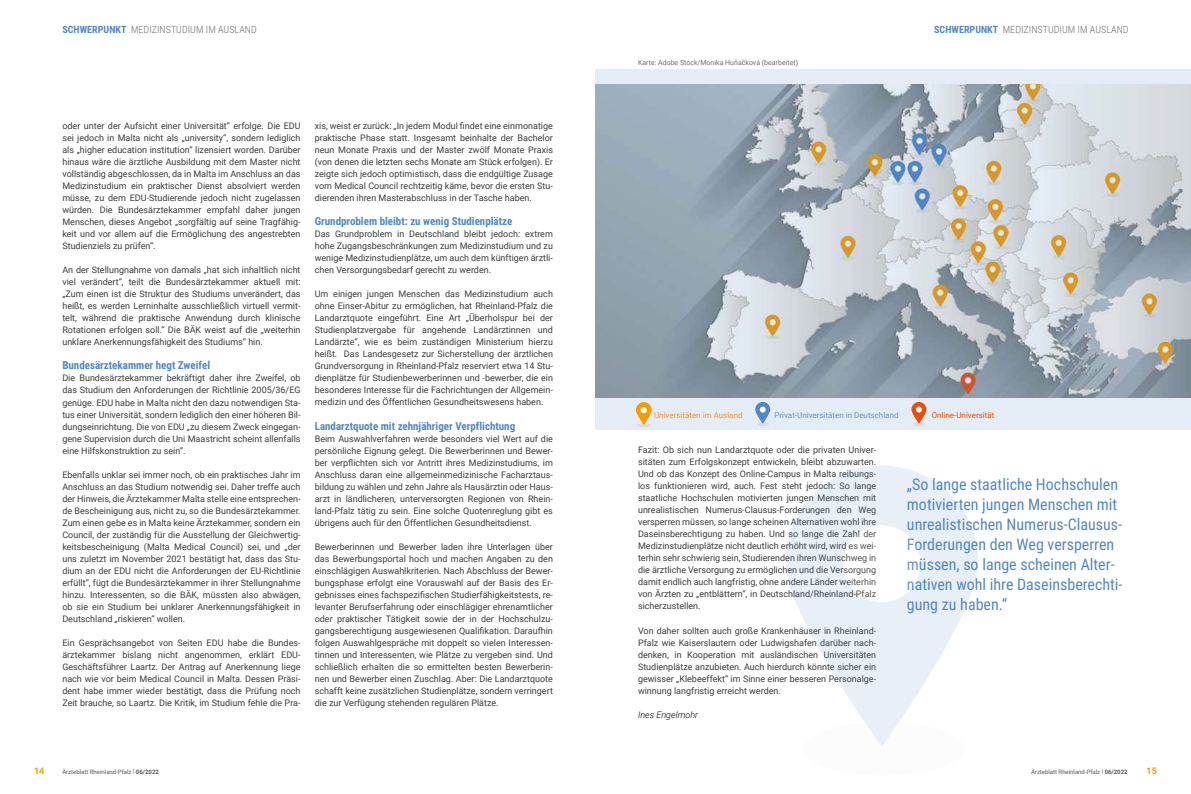
<style>
.page{position:relative;width:1191px;height:794px;background:#fff}
.page>*{position:absolute;margin:0;border:0;box-sizing:border-box;transform-origin:0 0}
.t1{font:16px/20px "Roboto Condensed";color:#5087c6}
.t2{font:700 11px "Roboto Condensed";color:#5087c6}
.t3{font:300 10px "Roboto Condensed";letter-spacing:.005em;color:#706f6f}
.t4{font:9px/12px "Roboto";color:#3c3c3b;text-align:justify}
.t5{font:italic 300 9px "Roboto";color:#000}
.t6{font:700 9px "Roboto";color:#f59c00}
.t7{font:8px "Roboto";color:#6692cd}
.t8{font:8px "Roboto";color:#f49425}
.t9{font:8px "Roboto";color:#e94e0f}
.t10{font:7px "Roboto";color:#706f6f}
.t11{font:6px "Roboto";color:#575756}
.s1{font-weight:700;color:#5087c6}
.s2{font-weight:700}
</style>
<div class="page">
<svg style="left:595px;top:69px;width:596px;height:360px;background:#b3bdc5"></svg>
<svg style="left:785px;top:465px;width:193px;height:281px;fill:#e8eff7"></svg>
<div style="left:843px;top:525px;width:77px;height:77px;background:#fff;border-radius:50%"></div>
<hr style="left:637px;top:423px;width:13px;height:4px;background:#d6dde5;border-radius:50%">
<svg style="left:636px;top:402px;width:15px;height:23px"></svg>
<div style="left:640px;top:407px;width:7px;height:6px;background:#fff;border-radius:50%"></div>
<svg style="left:912px;top:422px;width:13px;height:4px"></svg>
<svg style="left:911px;top:402px;width:15px;height:22px"></svg>
<svg style="left:916px;top:406px;width:6px;height:6px"></svg>
<svg style="left:756px;top:422px;width:13px;height:4px"></svg>
<svg style="left:755px;top:402px;width:15px;height:22px"></svg>
<svg style="left:759px;top:406px;width:6px;height:6px"></svg>
<p class="t3" style="left:62px;top:22px;width:196px"><span class="s1">SCHWERPUNKT</span> MEDIZINSTUDIUM IM AUSLAND</p>
<p class="t3" style="left:934px;top:22px;width:196px"><span class="s1">SCHWERPUNKT</span> MEDIZINSTUDIUM IM AUSLAND</p>
<p class="t4" style="left:62px;top:120px;width:240px">oder unter der Aufsicht einer Universität“ erfolge. Die EDU sei jedoch in Malta nicht als „university“, sondern lediglich als „higher education institution“ lizensiert worden. Darüber hinaus wäre die ärztliche Ausbildung mit dem Master nicht vollständig abgeschlossen, da in Malta im Anschluss an das Medizinstudium ein praktischer Dienst absolviert werden müsse, zu dem EDU-Studierende jedoch nicht zugelassen würden. Die Bundesärztekammer empfahl daher jungen Menschen, dieses Angebot „sorgfältig auf seine Tragfähig&shy;keit und vor allem auf die Ermöglichung des angestrebten Studienziels zu prüfen“.</p>
<p class="t4" style="left:62px;top:264px;width:240px">An der Stellungnahme von damals „hat sich inhaltlich nicht viel verändert“, teilt die Bundesärztekammer aktuell mit: „Zum einen ist die Struktur des Studiums unverändert, das heißt, es werden Lerninhalte ausschließlich virtuell vermit&shy;telt, während die praktische Anwendung durch klinische Rotationen erfolgen soll.“ Die BÄK weist auf die „weiterhin unklare Anerkennungsfähigkeit des Studiums“ hin.</p>
<p class="t2" style="left:62px;top:358px;width:149px">Bundesärztekammer hegt Zweifel</p>
<p class="t4" style="left:62px;top:372px;width:240px">Die Bundesärztekammer bekräftigt daher ihre Zweifel, ob das Studium den Anforderungen der Richtlinie 2005/36/EG genüge. EDU habe in Malta nicht den dazu notwendigen Sta&shy;tus einer Universität, sondern lediglich den einer höheren Bil&shy;dungseinrichtung. Die von EDU „zu diesem Zweck eingegan&shy;gene Supervision durch die Uni Maastricht scheint allenfalls eine Hilfskonstruktion zu sein“.</p>
<p class="t4" style="left:62px;top:468px;width:240px">Ebenfalls unklar sei immer noch, ob ein praktisches Jahr im Anschluss an das Studium notwendig sei. Daher treffe auch der Hinweis, die Ärztekammer Malta stelle eine entsprechen&shy;de Bescheinigung aus, nicht zu, so die Bundesärztekammer.<br>Zum einen gebe es in Malta keine Ärztekammer, sondern ein Council, der zuständig für die Ausstellung der Gleichwertig&shy;keitsbescheinigung (Malta Medical Council) sei, und „der uns zuletzt im November 2021 bestätigt hat, dass das Stu&shy;dium an der EDU nicht die Anforderungen der EU-Richtlinie erfüllt“, fügt die Bundesärztekammer in ihrer Stellungnahme hinzu. Interessenten, so die BÄK, müssten also abwägen, ob sie ein Studium bei unklarer Anerkennungsfähigkeit in Deutschland „riskieren“ wollen.</p>
<p class="t4" style="left:62px;top:636px;width:240px">Ein Gesprächsangebot von Seiten EDU habe die Bundes&shy;ärztekammer bislang nicht angenommen, erklärt EDU-Geschäftsführer Laartz. Der Antrag auf Anerkennung liege nach wie vor beim Medical Council in Malta. Dessen Präsi&shy;dent habe immer wieder bestätigt, dass die Prüfung noch Zeit brauche, so Laartz. Die Kritik, im Studium fehle die Pra-</p>
<p class="t4" style="left:315px;top:120px;width:240px">xis, weist er zurück: „In jedem Modul findet eine einmonatige praktische Phase statt. Insgesamt beinhalte der Bachelor neun Monate Praxis und der Master zwölf Monate Praxis (von denen die letzten sechs Monate am Stück erfolgen). Er zeigte sich jedoch optimistisch, dass die endgültige Zusage vom Medical Council rechtzeitig käme, bevor die ersten Stu&shy;dierenden ihren Masterabschluss in der Tasche haben.</p>
<p class="t2" style="left:315px;top:214px;width:199px">Grundproblem bleibt: zu wenig Studienplätze</p>
<p class="t4" style="left:315px;top:228px;width:240px">Das Grundproblem in Deutschland bleibt jedoch: extrem hohe Zugangsbeschränkungen zum Medizinstudium und zu wenige Medizinstudienplätze, um auch dem künftigen ärztli&shy;chen Versorgungsbedarf gerecht zu werden.</p>
<p class="t4" style="left:315px;top:288px;width:240px">Um einigen jungen Menschen das Medizinstudium auch ohne Einser-Abitur zu ermöglichen, hat Rheinland-Pfalz die Landarztquote eingeführt. Eine Art „Überholspur bei der Studienplatzvergabe für angehende Landärztinnen und Landärzte“, wie es beim zuständigen Ministerium hierzu heißt. Das Landesgesetz zur Sicherstellung der ärztlichen Grundversorgung in Rheinland-Pfalz reserviert etwa 14 Stu&shy;dienplätze für Studienbewerberinnen und -bewerber, die ein besonderes Interesse für die Fachrichtungen der Allgemein&shy;medizin und des Öffentlichen Gesundheitswesens haben.</p>
<p class="t2" style="left:315px;top:418px;width:202px">Landarztquote mit zehnjähriger Verpflichtung</p>
<p class="t4" style="left:315px;top:432px;width:240px">Beim Auswahlverfahren werde besonders viel Wert auf die persönliche Eignung gelegt. Die Bewerberinnen und Bewer&shy;ber verpflichten sich vor Antritt ihres Medizinstudiums, im Anschluss daran eine allgemeinmedizinische Facharztaus&shy;bildung zu wählen und zehn Jahre als Hausärztin oder Haus&shy;arzt in ländlicheren, unterversorgten Regionen von Rhein&shy;land-Pfalz tätig zu sein. Eine solche Quotenreglung gibt es übrigens auch für den Öffentlichen Gesundheitsdienst.</p>
<p class="t4" style="left:315px;top:540px;width:240px">Bewerberinnen und Bewerber laden ihre Unterlagen über das Bewerbungsportal hoch und machen Angaben zu den einschlägigen Auswahlkriterien. Nach Abschluss der Bewer&shy;bungsphase erfolgt eine Vorauswahl auf der Basis des Er&shy;gebnisses eines fachspezifischen Studierfähigkeitstests, re&shy;levanter Berufserfahrung oder einschlägiger ehrenamtlicher oder praktischer Tätigkeit sowie der in der Hochschulzu&shy;gangsberechtigung ausgewiesenen Qualifikation. Daraufhin folgen Auswahlgespräche mit doppelt so vielen Interessen&shy;tinnen und Interessenten, wie Plätze zu vergeben sind. Und schließlich erhalten die so ermittelten besten Bewerberin&shy;nen und Bewerber einen Zuschlag. Aber: Die Landarztquote schafft keine zusätzlichen Studienplätze, sondern verringert die zur Verfügung stehenden regulären Plätze.</p>
<p class="t10" style="left:638px;top:57px;width:162px">Karte: Adobe Stock/Monika Huňačková (bearbeitet)</p>
<p class="t8" style="left:654px;top:409px;width:90px">Universitäten im Ausland</p>
<p class="t7" style="left:774px;top:409px;width:126px">Privat-Universitäten in Deutschland</p>
<p class="t9" style="left:931px;top:409px;width:64px">Online-Universität</p>
<p class="t4" style="left:638px;top:444px;width:240px">Fazit: Ob sich nun Landarztquote oder die privaten Univer&shy;sitäten zum Erfolgskonzept entwickeln, bleibt abzuwarten.<br>Und ob das Konzept des Online-Campus in Malta reibungs&shy;los funktionieren wird, auch. Fest steht jedoch: So lange staatliche Hochschulen motivierten jungen Menschen mit unrealistischen Numerus-Clausus-Forderungen den Weg versperren müssen, so lange scheinen Alternativen wohl ihre Daseinsberechtigung zu haben. Und so lange die Zahl der Medizinstudienplätze nicht deutlich erhöht wird, wird es wei&shy;terhin sehr schwierig sein, Studierenden ihren Wunschweg in die ärztliche Versorgung zu ermöglichen und die Versorgung damit endlich auch langfristig, ohne andere Länder weiterhin von Ärzten zu „entblättern“, in Deutschland/Rheinland-Pfalz sicherzustellen.</p>
<p class="t4" style="left:638px;top:624px;width:240px">Von daher sollten auch große Krankenhäuser in Rheinland-Pfalz wie Kaiserslautern oder Ludwigshafen darüber nach&shy;denken, in Kooperation mit ausländischen Universitäten Studienplätze anzubieten. Auch hierdurch könnte sicher ein gewisser „Klebeeffekt“ im Sinne einer besseren Personalge&shy;winnung langfristig erreicht werden.</p>
<p class="t5" style="left:638px;top:708px;width:62px">Ines Engelmohr</p>
<h1 class="t1" style="left:907px;top:473px;width:217px">„So lange staatliche Hochschulen motivierten jungen Menschen mit unrealistischen Numerus-Clausus-<br>Forderungen den Weg versperren müssen, so lange scheinen Alter&shy;nativen wohl ihre Daseinsberechti&shy;gung zu haben.“</h1>
<p class="t6" style="left:34px;top:764px;width:12px">14</p>
<p class="t11" style="left:62px;top:767px;width:98px">Ärzteblatt Rheinland-Pfalz | <span class="s2">06/2022</span></p>
<p class="t11" style="left:1031px;top:767px;width:98px">Ärzteblatt Rheinland-Pfalz | <span class="s2">06/2022</span></p>
<p class="t6" style="left:1146px;top:764px;width:12px">15</p>
</div>
